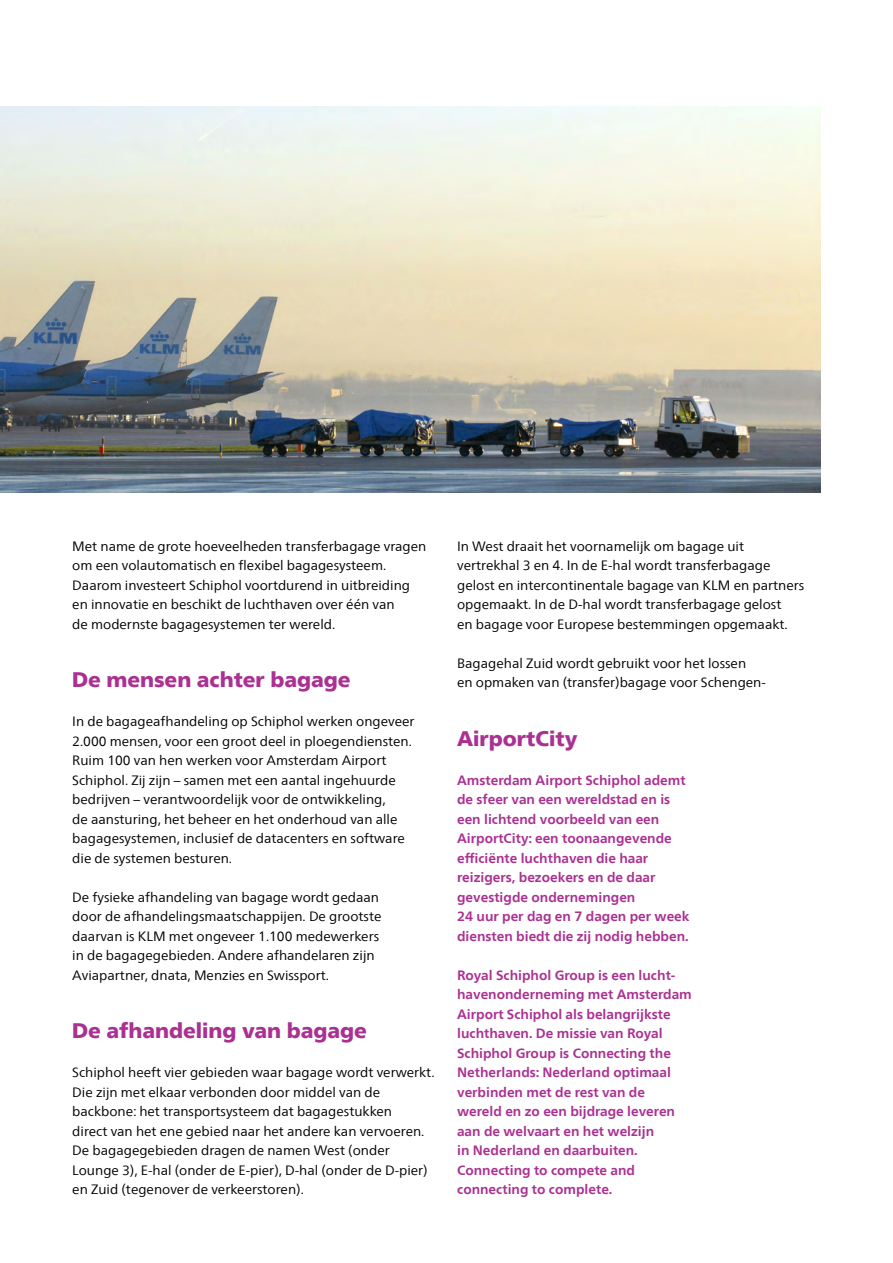
<style>
.page{position:relative;width:893px;height:1263px;background:#fff}
.page>*{position:absolute;margin:0;border:0;box-sizing:border-box;transform-origin:0 0}
.t1{font:900 21px "Frutigerfor Schiphol";color:#aa3191}
.t2{font:13.5px/19.5px "Frutigerfor Schiphol";color:#000}
.t3{font:700 13.5px/19.5px "Frutigerfor Schiphol";color:#aa3191}
</style>
<div class="page">
<img style="left:0;top:106px;width:821px;height:386px">
<p class="t2" style="left:72px;top:536px;width:356px">Met name de grote hoeveelheden transferbagage vragen om een volautomatisch en flexibel bagagesysteem.<br>Daarom investeert Schiphol voortdurend in uitbreiding en innovatie en beschikt de luchthaven over één van<br>de modernste bagagesystemen ter wereld.</p>
<h1 class="t1" style="left:72px;top:667px;width:280px">De mensen achter bagage</h1>
<p class="t2" style="left:72px;top:711px;width:344px">In de bagageafhandeling op Schiphol werken ongeveer 2.000 mensen, voor een groot deel in ploegendiensten.<br>Ruim 100 van hen werken voor Amsterdam Airport Schiphol. Zij zijn – samen met een aantal ingehuurde bedrijven – verantwoordelijk voor de ontwikkeling,<br>de aansturing, het beheer en het onderhoud van alle bagagesystemen, inclusief de datacenters en software die de systemen besturen.</p>
<p class="t2" style="left:72px;top:887px;width:311px">De fysieke afhandeling van bagage wordt gedaan door de afhandelingsmaatschappijen. De grootste daarvan is KLM met ongeveer 1.100 medewerkers in de bagagegebieden. Andere afhandelaren zijn Aviapartner, dnata, Menzies en Swissport.</p>
<h1 class="t1" style="left:72px;top:1018px;width:296px">De afhandeling van bagage</h1>
<p class="t2" style="left:72px;top:1062px;width:364px">Schiphol heeft vier gebieden waar bagage wordt verwerkt.<br>Die zijn met elkaar verbonden door middel van de backbone: het transportsysteem dat bagagestukken<br>direct van het ene gebied naar het andere kan vervoeren.<br>De bagagegebieden dragen de namen West (onder Lounge 3), E-hal (onder de E-pier), D-hal (onder de D-pier) en Zuid (tegenover de verkeerstoren).</p>
<p class="t2" style="left:457px;top:536px;width:349px">In West draait het voornamelijk om bagage uit vertrekhal 3 en 4. In de E-hal wordt transferbagage gelost en intercontinentale bagage van KLM en partners opgemaakt. In de D-hal wordt transferbagage gelost<br>en bagage voor Europese bestemmingen opgemaakt.</p>
<p class="t2" style="left:457px;top:653px;width:310px">Bagagehal Zuid wordt gebruikt voor het lossen<br>en opmaken van (transfer)bagage voor Schengen-</p>
<h1 class="t1" style="left:457px;top:725px;width:122px">AirportCity</h1>
<p class="t3" style="left:457px;top:770px;width:234px">Amsterdam Airport Schiphol ademt de sfeer van een wereldstad en is een lichtend voorbeeld van een<br>AirportCity: een toonaangevende efficiënte luchthaven die haar reizigers, bezoekers en de daar gevestigde ondernemingen<br>24 uur per dag en 7 dagen per week diensten biedt die zij nodig hebben.</p>
<p class="t3" style="left:457px;top:965px;width:236px">Royal Schiphol Group is een lucht&shy;havenonderneming met Amsterdam<br>Airport Schiphol als belangrijkste luchthaven. De missie van Royal<br>Schiphol Group is Connecting the<br>Netherlands: Nederland optimaal verbinden met de rest van de wereld en zo een bijdrage leveren aan de welvaart en het welzijn<br>in Nederland en daarbuiten.<br>Connecting to compete and connecting to complete.</p>
</div>
